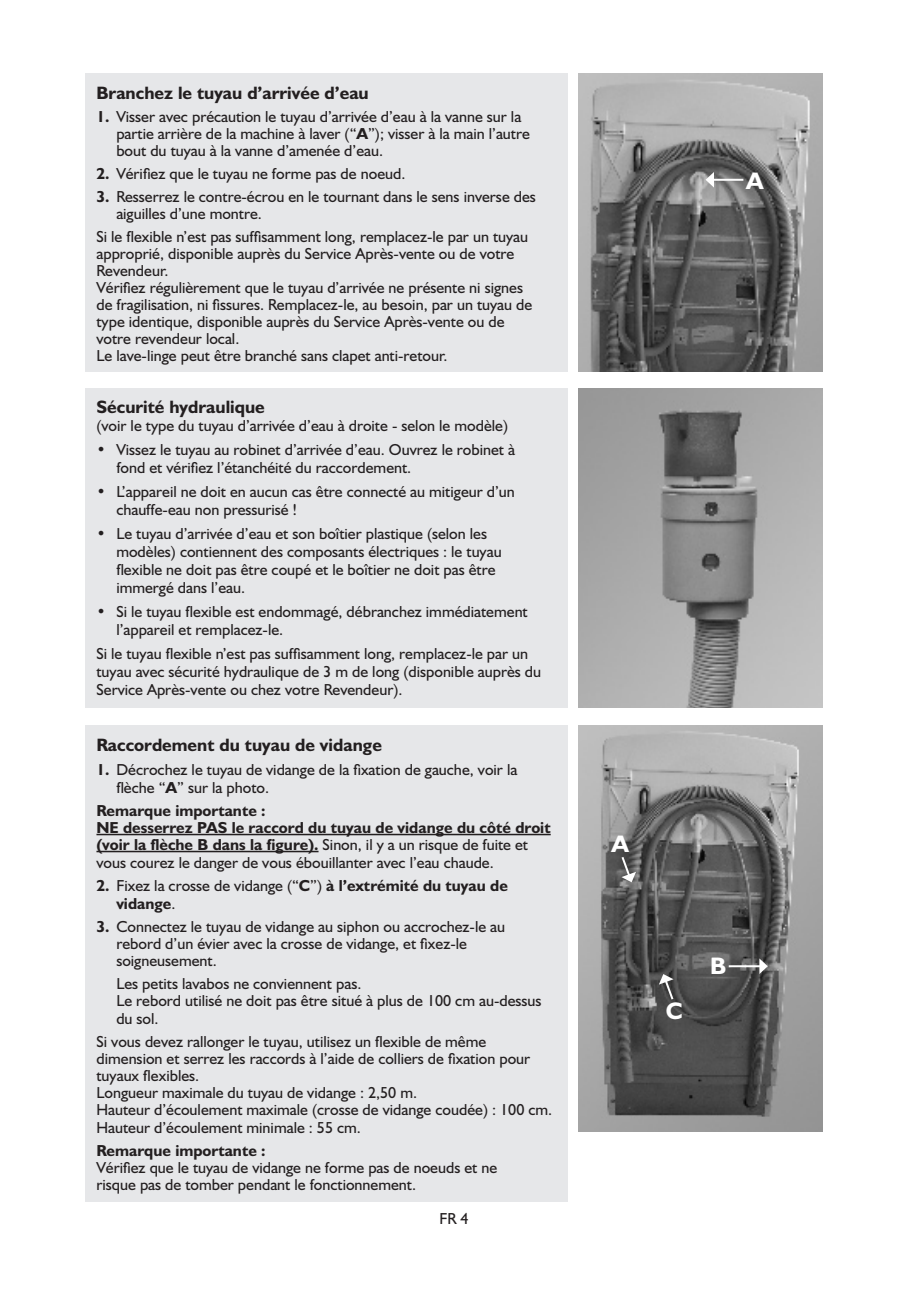
<style>
.page{position:relative;width:908px;height:1304px;background:#fff}
.page>*{position:absolute;margin:0;border:0;box-sizing:border-box;transform-origin:0 0}
.t1{font:700 24px "Humanist 521 BT";color:#fff}
.t2{font:700 18px "Humanist 521 BT";color:#231f20}
.t3{font:16px/17px "Humanist 521 BT";color:#231f20}
.t4{font:700 16px/17.4px "Humanist 521 BT";color:#231f20}
.s1{font-weight:700}
.s2{font-weight:400}
</style>
<div class="page">
<div style="left:85px;top:74px;width:482px;height:298px;background:#e6e7e9"></div>
<div style="left:85px;top:388px;width:482px;height:320px;background:#e6e7e9"></div>
<div style="left:85px;top:726px;width:482px;height:476px;background:#e6e7e9"></div>
<hr style="left:96px;top:834px;width:454px;height:1px;background:#231f20">
<hr style="left:96px;top:851px;width:222px;height:1px;background:#231f20">
<img style="left:578px;top:74px;width:244px;height:298px">
<hr style="left:712px;top:179px;width:31px;height:2px;background:#fff">
<svg style="left:705px;top:172px;width:8px;height:16px"></svg>
<img style="left:578px;top:726px;width:244px;height:406px">
<svg style="left:619px;top:855px;width:16px;height:27px"></svg>
<svg style="left:658px;top:974px;width:16px;height:28px"></svg>
<hr style="left:728px;top:965px;width:32px;height:2px;background:#fff">
<svg style="left:759px;top:958px;width:8px;height:16px"></svg>
<img style="left:578px;top:388px;width:244px;height:320px">
<p class="t2" style="left:96px;top:81px;width:274px">Branchez le tuyau d’arrivée d’eau</p>
<p class="t3" style="left:116px;top:107px;width:415px;text-indent:-20px"><span class="s1">1.</span> Visser avec précaution le tuyau d’arrivée d’eau à la vanne sur la partie arrière de la machine à laver (“<span class="s1">A</span>”); visser à la main l’autre bout du tuyau à la vanne d’amenée d’eau.</p>
<p class="t3" style="left:96px;top:164px;width:310px"><span class="s1">2.</span> Vérifiez que le tuyau ne forme pas de noeud.</p>
<p class="t3" style="left:116px;top:187px;width:421px;text-indent:-20px"><span class="s1">3.</span> Resserrez le contre-écrou en le tournant dans le sens inverse des aiguilles d’une montre.</p>
<p class="t3" style="left:96px;top:227px;width:437px">Si le flexible n’est pas suffisamment long, remplacez-le par un tuyau approprié, disponible auprès du Service Après-vente ou de votre Revendeur.<br>Vérifiez régulièrement que le tuyau d’arrivée ne présente ni signes de fragilisation, ni fissures. Remplacez-le, au besoin, par un tuyau de type identique, disponible auprès du Service Après-vente ou de votre revendeur local.<br>Le lave-linge peut être branché sans clapet anti-retour.</p>
<p class="t2" style="left:96px;top:396px;width:170px">Sécurité hydraulique</p>
<p class="t3" style="left:96px;top:417px;width:413px">(voir le type du tuyau d’arrivée d’eau à droite - selon le modèle)</p>
<p class="t3" style="left:116px;top:440px;width:400px;line-height:18px;text-indent:-20px">• Vissez le tuyau au robinet d’arrivée d’eau. Ouvrez le robinet à fond et vérifiez l’étanchéité du raccordement.</p>
<p class="t3" style="left:116px;top:482px;width:400px;line-height:18px;text-indent:-20px">• L’appareil ne doit en aucun cas être connecté au mitigeur d’un chauffe-eau non pressurisé !</p>
<p class="t3" style="left:116px;top:524px;width:386px;line-height:18px;text-indent:-20px">• Le tuyau d’arrivée d’eau et son boîtier plastique (selon les modèles) contiennent des composants électriques : le tuyau flexible ne doit pas être coupé et le boîtier ne doit pas être immergé dans l’eau.</p>
<p class="t3" style="left:116px;top:602px;width:413px;line-height:18px;text-indent:-20px">• Si le tuyau flexible est endommagé, débranchez immédiatement l’appareil et remplacez-le.</p>
<p class="t3" style="left:96px;top:644px;width:446px;line-height:18px">Si le tuyau flexible n’est pas suffisamment long, remplacez-le par un tuyau avec sécurité hydraulique de 3 m de long (disponible auprès du<br>Service Après-vente ou chez votre Revendeur).</p>
<p class="t2" style="left:96px;top:733px;width:287px">Raccordement du tuyau de vidange</p>
<p class="t3" style="left:116px;top:760px;width:402px;line-height:18px;text-indent:-20px"><span class="s1">1.</span> Décrochez le tuyau de vidange de la fixation de gauche, voir la flèche “<span class="s1">A</span>” sur la photo.</p>
<p class="t4" style="left:96px;top:801px;width:455px">Remarque importante :<br>NE desserrez PAS le raccord du tuyau de vidange du côté droit (voir la flèche B dans la figure). <span class="s2">Sinon, il y a un risque de fuite et vous courez le danger de vous ébouillanter avec l’eau chaude.</span></p>
<p class="t4" style="left:116px;top:876px;width:393px;line-height:18px;text-indent:-20px">2. <span class="s2">Fixez la crosse de vidange (“</span>C<span class="s2">”)</span> à l’extrémité du tuyau de vidange<span class="s2">.</span></p>
<p class="t3" style="left:116px;top:917px;width:390px;text-indent:-20px"><span class="s1">3.</span> Connectez le tuyau de vidange au siphon ou accrochez-le au rebord d’un évier avec la crosse de vidange, et fixez-le soigneusement.</p>
<p class="t3" style="left:116px;top:974px;width:426px">Les petits lavabos ne conviennent pas.<br>Le rebord utilisé ne doit pas être situé à plus de 100 cm au-dessus du sol.</p>
<p class="t3" style="left:96px;top:1032px;width:457px">Si vous devez rallonger le tuyau, utilisez un flexible de même dimension et serrez les raccords à l’aide de colliers de fixation pour tuyaux flexibles.<br>Longueur maximale du tuyau de vidange : 2,50 m.<br>Hauteur d’écoulement maximale (crosse de vidange coudée) : 100 cm.<br>Hauteur d’écoulement minimale : 55 cm.</p>
<p class="t4" style="left:96px;top:1141px;width:170px">Remarque importante :</p>
<p class="t3" style="left:96px;top:1158px;width:402px">Vérifiez que le tuyau de vidange ne forme pas de noeuds et ne risque pas de tomber pendant le fonctionnement.</p>
<p class="t3" style="left:439px;top:1209px;width:31px">FR 4</p>
<h1 class="t1" style="left:746px;top:166px;width:19px">A</h1>
<h1 class="t1" style="left:611px;top:829px;width:19px">A</h1>
<h1 class="t1" style="left:665px;top:996px;width:18px">C</h1>
<h1 class="t1" style="left:710px;top:951px;width:18px">B</h1>
</div>
